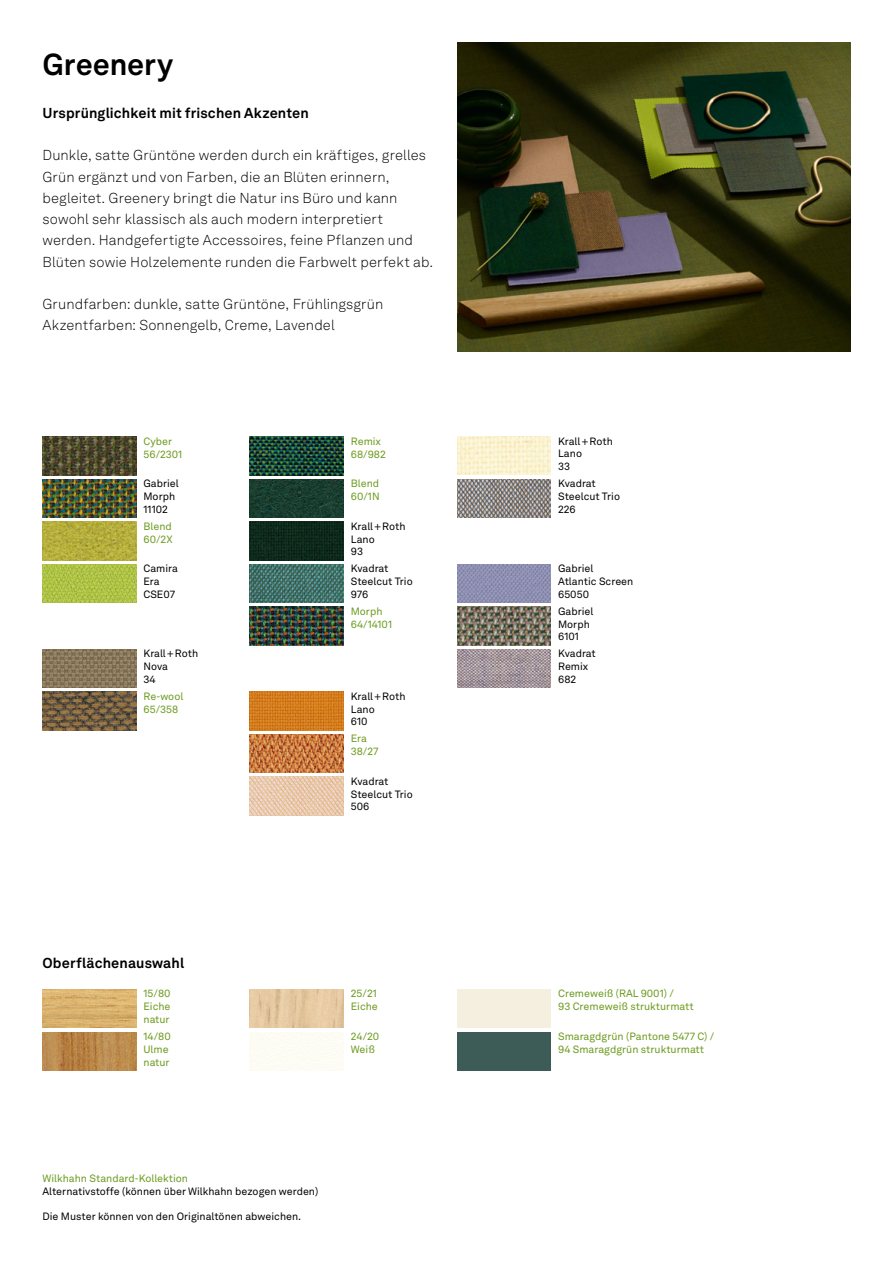
<style>
.page{position:relative;width:893px;height:1263px;background:#fff}
.page>*{position:absolute;margin:0;border:0;box-sizing:border-box;transform-origin:0 0}
.t1{font:700 30px "Akkurat LL";letter-spacing:-.005em;color:#000}
.t2{font:300 14.25px/21.3px "Akkurat LL";letter-spacing:.005em;color:#000}
.t3{font:700 14.25px "Akkurat LL";letter-spacing:.01em;color:#000}
.t4{font:10.5px/12.8px "Akkurat LL";color:#000}
.t5{font:10.5px/12.8px "Akkurat LL";color:#6b9a1d}
</style>
<div class="page">
<img style="left:457px;top:43px;width:393px;height:309px">
<img style="left:43px;top:1032px;width:93px;height:38px">
<img style="left:43px;top:989px;width:93px;height:39px">
<img style="left:250px;top:989px;width:93px;height:39px">
<div style="left:457px;top:1032px;width:94px;height:38px;background:#3d5c57"></div>
<img style="left:43px;top:437px;width:93px;height:38px">
<img style="left:43px;top:479px;width:93px;height:39px">
<img style="left:43px;top:522px;width:93px;height:38px">
<img style="left:43px;top:564px;width:93px;height:39px">
<img style="left:43px;top:649px;width:93px;height:39px">
<img style="left:43px;top:692px;width:93px;height:38px">
<img style="left:250px;top:437px;width:93px;height:38px">
<img style="left:250px;top:479px;width:93px;height:39px">
<img style="left:250px;top:522px;width:93px;height:38px">
<img style="left:250px;top:564px;width:93px;height:39px">
<img style="left:250px;top:607px;width:93px;height:38px">
<img style="left:250px;top:692px;width:93px;height:38px">
<img style="left:250px;top:734px;width:93px;height:39px">
<img style="left:250px;top:777px;width:93px;height:38px">
<img style="left:457px;top:437px;width:94px;height:38px">
<img style="left:457px;top:479px;width:94px;height:38px">
<img style="left:457px;top:564px;width:94px;height:38px">
<img style="left:457px;top:607px;width:94px;height:38px">
<img style="left:457px;top:649px;width:94px;height:39px">
<h1 class="t1" style="left:43px;top:42px;width:132px">Greenery</h1>
<p class="t3" style="left:43px;top:102px;width:268px">Ursprünglichkeit mit frischen Akzenten</p>
<p class="t2" style="left:43px;top:144px;width:392px">Dunkle, satte Grüntöne werden durch ein kräftiges, grelles Grün ergänzt und von Farben, die an Blüten erinnern, begleitet. Greenery bringt die Natur ins Büro und kann sowohl sehr klassisch als auch modern interpretiert werden. Handgefertigte Accessoires, feine Pflanzen und Blüten sowie Holzelemente runden die Farbwelt perfekt ab.</p>
<p class="t2" style="left:43px;top:293px;width:342px">Grundfarben: dunkle, satte Grüntöne, Frühlingsgrün<br>Akzentfarben: Sonnengelb, Creme, Lavendel</p>
<p class="t5" style="left:144px;top:434px;width:40px">Cyber<br>56/2301</p>
<p class="t4" style="left:144px;top:477px;width:37px">Gabriel<br>Morph<br>11102</p>
<p class="t5" style="left:144px;top:519px;width:31px">Blend<br>60/2X</p>
<p class="t4" style="left:144px;top:562px;width:36px">Camira<br>Era<br>CSE07</p>
<p class="t4" style="left:144px;top:647px;width:56px">Krall+Roth<br>Nova<br>34</p>
<p class="t5" style="left:144px;top:689px;width:41px">Re-wool<br>65/358</p>
<p class="t3" style="left:43px;top:952px;width:143px">Oberflächenauswahl</p>
<p class="t5" style="left:351px;top:434px;width:37px">Remix<br>68/982</p>
<p class="t5" style="left:351px;top:477px;width:30px">Blend<br>60/1N</p>
<p class="t4" style="left:351px;top:519px;width:56px">Krall+Roth<br>Lano<br>93</p>
<p class="t4" style="left:351px;top:562px;width:63px">Kvadrat<br>Steelcut Trio<br>976</p>
<p class="t5" style="left:351px;top:604px;width:43px">Morph<br>64/14101</p>
<p class="t4" style="left:351px;top:689px;width:56px">Krall+Roth<br>Lano<br>610</p>
<p class="t5" style="left:351px;top:732px;width:29px">Era<br>38/27</p>
<p class="t4" style="left:351px;top:774px;width:63px">Kvadrat<br>Steelcut Trio<br>506</p>
<p class="t5" style="left:144px;top:987px;width:29px;text-align:justify">15/80<br>Eiche natur</p>
<p class="t5" style="left:351px;top:987px;width:29px">25/21<br>Eiche</p>
<p class="t5" style="left:351px;top:1029px;width:30px">24/20<br>Weiß</p>
<p class="t5" style="left:144px;top:1029px;width:29px">14/80<br>Ulme natur</p>
<p class="t5" style="left:43px;top:1171px;width:147px">Wilkhahn Standard-Kollektion</p>
<p class="t4" style="left:43px;top:1184px;width:277px">Alternativstoffe (können über Wilkhahn bezogen werden)</p>
<p class="t4" style="left:43px;top:1210px;width:260px">Die Muster können von den Originaltönen abweichen.</p>
<p class="t4" style="left:558px;top:434px;width:56px">Krall+Roth<br>Lano<br>33</p>
<p class="t4" style="left:558px;top:477px;width:63px">Kvadrat<br>Steelcut Trio<br>226</p>
<p class="t4" style="left:558px;top:562px;width:77px">Gabriel<br>Atlantic Screen<br>65050</p>
<p class="t4" style="left:558px;top:604px;width:37px">Gabriel<br>Morph<br>6101</p>
<p class="t4" style="left:558px;top:647px;width:39px">Kvadrat<br>Remix<br>682</p>
<p class="t5" style="left:558px;top:987px;width:137px">Cremeweiß (RAL 9001) /<br>93 Cremeweiß strukturmatt</p>
<p class="t5" style="left:558px;top:1029px;width:158px">Smaragdgrün (Pantone 5477 C) /<br>94 Smaragdgrün strukturmatt</p>
</div>
